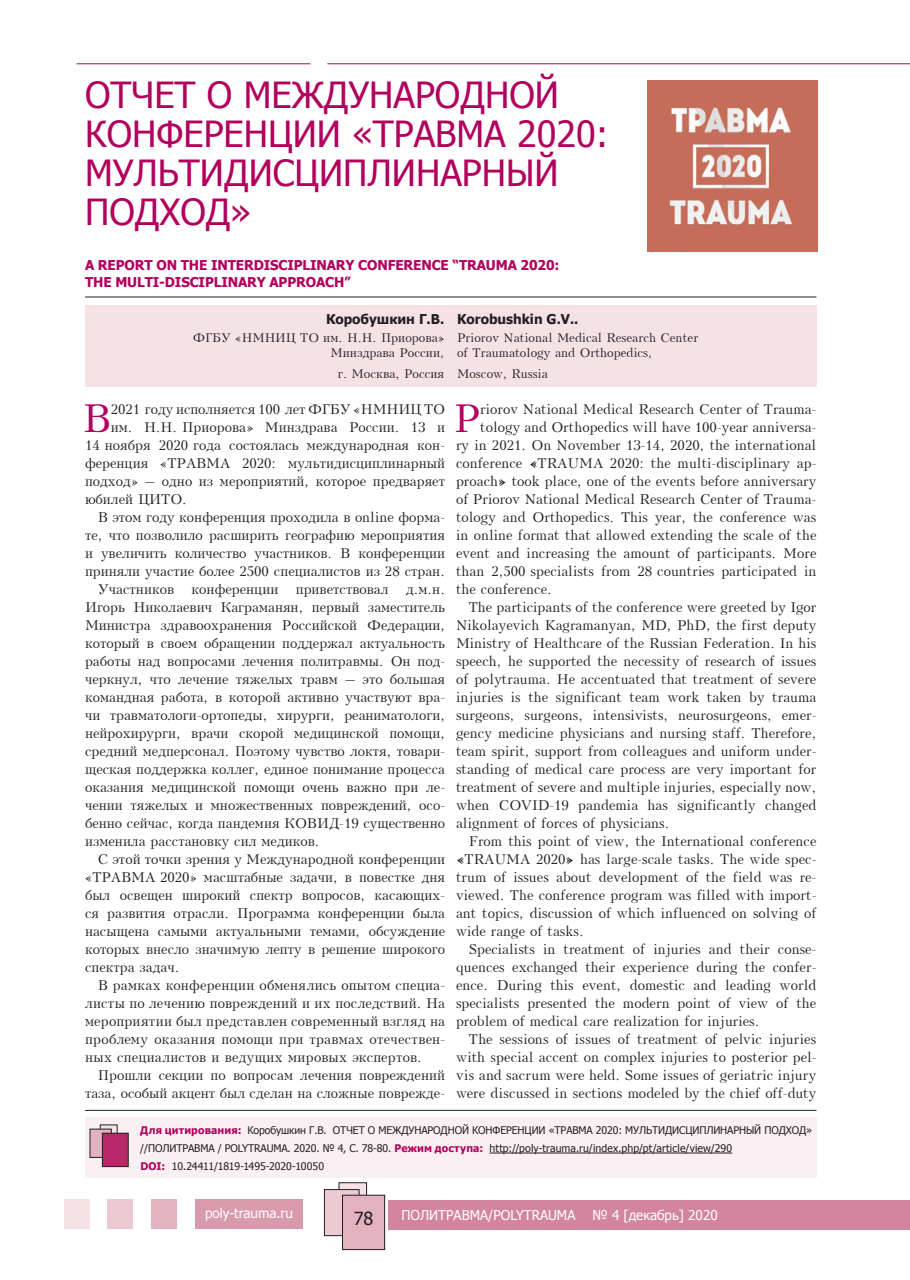
<style>
.page{position:relative;width:910px;height:1280px;background:#fff}
.page>*{position:absolute;margin:0;border:0;box-sizing:border-box;transform-origin:0 0}
.t1{font:38.4px "Kudrashov Plain";color:#b1015c}
.t2{font:36px/39px "Tahoma";color:#b1015c}
.t3{font:18px "Tahoma";color:#231f20}
.t4{font:13.5px/18px "Kudrashov Plain";color:#231f20;text-align:justify}
.t5{font:700 13.5px/16.5px "Tahoma";letter-spacing:-.01em;color:#b1015c}
.t6{font:13.5px "Tahoma";color:#fff}
.t7{font:700 13.5px "Tahoma";color:#231f20}
.t8{font:12px/15px "Kudrashov Plain";color:#231f20;text-align:right}
.t9{font:10.5px/18px "Tahoma";letter-spacing:-.01em;color:#231f20}
.s1{font-family:"Kudrashov";font-weight:700}
.s2{font-weight:700;color:#b1015c}
</style>
<div class="page">
<div style="left:196px;top:1198px;width:107px;height:30px;background:#da9aae"></div>
<div style="left:151px;top:1198px;width:25px;height:30px;background:#e3b2c1"></div>
<div style="left:107px;top:1198px;width:26px;height:30px;background:#eccad4"></div>
<div style="left:64px;top:1198px;width:25px;height:30px;background:#f5e2e7"></div>
<div style="left:389px;top:1199px;width:521px;height:30px;background:#d3859f"></div>
<div style="left:339px;top:1183px;width:28px;height:36px;background:#f5e2e7"></div>
<div style="left:339px;top:1182px;width:28px;height:37px;border:1px solid #231f20"></div>
<div style="left:324px;top:1189px;width:35px;height:47px;background:#eccad4"></div>
<div style="left:324px;top:1189px;width:35px;height:47px;border:1px solid #231f20"></div>
<div style="left:342px;top:1195px;width:43px;height:54px;background:#e3b2c1"></div>
<div style="left:342px;top:1195px;width:43px;height:55px;border:1px solid #231f20"></div>
<hr style="left:327px;top:63px;width:583px;height:1px;background:#b1015c">
<hr style="left:77px;top:63px;width:233px;height:1px;background:#b1015c">
<div style="left:85px;top:1117px;width:731px;height:61px;background:#faf0f3"></div>
<hr style="left:489px;top:1153px;width:243px;height:1px;background:#231f20">
<div style="left:85px;top:305px;width:731px;height:82px;background:#f5e2e7"></div>
<hr style="left:85px;top:297px;width:731px;height:1px;background:#231f20">
<hr style="left:85px;top:1110px;width:731px;height:1px;background:#231f20">
<svg style="left:102px;top:1127px;width:13px;height:6px"></svg>
<div style="left:90px;top:1129px;width:21px;height:28px;background:#e3b2c1"></div>
<div style="left:102px;top:1133px;width:26px;height:33px;background:#b82768"></div>
<div style="left:102px;top:1133px;width:26px;height:34px;border:1px solid #231f20"></div>
<img style="left:648px;top:80px;width:169px;height:171px">
<h2 class="t2" style="left:85px;top:74px;width:525px">ОТЧЕТ О МЕЖДУНАРОДНОЙ<br>КОНФЕРЕНЦИИ «ТРАВМА 2020:<br>МУЛЬТИДИСЦИПЛИНАРНЫЙ<br>ПОДХОД»</h2>
<p class="t5" style="left:85px;top:256px;width:476px">A REPORT ON THE INTERDISCIPLINARY CONFERENCE “TRAUMA 2020:<br>THE MULTI-DISCIPLINARY APPROACH”</p>
<p class="t7" style="left:326px;top:310px;width:120px">Коробушкин Г.В.</p>
<p class="t8" style="left:193px;top:330px;width:253px">ФГБУ «НМНИЦ ТО им. Н.Н. Приорова»<br>Минздрава России,</p>
<p class="t8" style="left:338px;top:366px;width:108px">г. Москва, Россия</p>
<h1 class="t1" style="left:82px;top:396px;width:30px">В</h1>
<p class="t4" style="left:111px;top:400px;width:336px">2021 году исполняется 100 лет ФГБУ «НМНИЦ ТО</p>
<p class="t4" style="left:111px;top:418px;width:336px">им. Н.Н. Приорова» Минздрава России. 13 и</p>
<p class="t4" style="left:85px;top:436px;width:362px">14 ноября 2020 года состоялась международная кон-</p>
<p class="t4" style="left:85px;top:454px;width:362px">ференция «ТРАВМА 2020: мультидисциплинарный</p>
<p class="t4" style="left:85px;top:472px;width:362px">подход» – одно из мероприятий, которое предваряет</p>
<p class="t4" style="left:85px;top:490px;width:103px">юбилей ЦИТО.</p>
<p class="t4" style="left:98px;top:508px;width:349px">В этом году конференция проходила в online форма-</p>
<p class="t4" style="left:85px;top:526px;width:362px">те, что позволило расширить географию мероприятия</p>
<p class="t4" style="left:85px;top:544px;width:362px">и увеличить количество участников. В конференции</p>
<p class="t4" style="left:85px;top:562px;width:362px">приняли участие более 2500 специалистов из 28 стран.</p>
<p class="t4" style="left:98px;top:580px;width:78px">Участников</p>
<p class="t4" style="left:192px;top:580px;width:88px">конференции</p>
<p class="t4" style="left:296px;top:580px;width:94px">приветствовал</p>
<p class="t4" style="left:85px;top:580px;width:362px;text-indent:321px">д.м.н.<br>Игорь Николаевич Каграманян, первый заместитель Министра здравоохранения Российской Федерации, который в своем обращении поддержал актуальность работы над вопросами лечения политравмы. Он под&shy;черкнул, что лечение тяжелых травм – это большая командная работа, в которой активно участвуют вра&shy;чи травматологи-ортопеды, хирурги, реаниматологи, нейрохирурги, врачи скорой медицинской помощи, средний медперсонал. Поэтому чувство локтя, товари&shy;щеская поддержка коллег, единое понимание процесса оказания медицинской помощи очень важно при ле&shy;чении тяжелых и множественных повреждений, осо&shy;бенно сейчас, когда пандемия КОВИД-19 существенно изменила расстановку сил медиков.</p>
<p class="t4" style="left:85px;top:850px;width:362px;text-indent:13px">С этой точки зрения у Международной конференции «ТРАВМА 2020» масштабные задачи, в повестке дня был освещен широкий спектр вопросов, касающих&shy;ся развития отрасли. Программа конференции была насыщена самыми актуальными темами, обсуждение которых внесло значимую лепту в решение широкого спектра задач.</p>
<p class="t4" style="left:85px;top:976px;width:362px;text-indent:13px">В рамках конференции обменялись опытом специа&shy;листы по лечению повреждений и их последствий. На мероприятии был представлен современный взгляд на проблему оказания помощи при травмах отечествен&shy;ных специалистов и ведущих мировых экспертов.</p>
<p class="t4" style="left:85px;top:1066px;width:362px;text-align:right">Прошли секции по вопросам лечения повреждений таза, особый акцент был сделан на сложные поврежде-</p>
<p class="t7" style="left:457px;top:310px;width:123px">Korobushkin G.V..</p>
<p class="t8" style="left:457px;top:330px;width:243px;text-align:left">Priorov National Medical Research Center of Traumatology and Orthopedics,</p>
<p class="t8" style="left:457px;top:366px;width:92px">Moscow, Russia</p>
<h1 class="t1" style="left:453px;top:396px;width:28px">P</h1>
<p class="t4" style="left:480px;top:400px;width:338px">riorov National Medical Research Center of Trauma-</p>
<p class="t4" style="left:480px;top:418px;width:338px">tology and Orthopedics will have 100-year anniversa-</p>
<p class="t4" style="left:456px;top:436px;width:362px">ry in 2021. On November 13-14, 2020, the international</p>
<p class="t4" style="left:456px;top:454px;width:362px">conference <span class="s1">«</span>TRAUMA 2020: the multi-disciplinary ap-</p>
<p class="t4" style="left:456px;top:472px;width:362px">proach<span class="s1">»</span> took place, one of the events before anniversary</p>
<p class="t4" style="left:456px;top:490px;width:362px">of Priorov National Medical Research Center of Trauma-</p>
<p class="t4" style="left:456px;top:508px;width:362px">tology and Orthopedics. This year, the conference was</p>
<p class="t4" style="left:456px;top:526px;width:362px">in online format that allowed extending the scale of the</p>
<p class="t4" style="left:456px;top:544px;width:362px">event and increasing the amount of participants. More</p>
<p class="t4" style="left:456px;top:562px;width:362px">than 2,500 specialists from 28 countries participated in</p>
<p class="t4" style="left:456px;top:580px;width:97px">the conference.</p>
<p class="t4" style="left:469px;top:598px;width:349px">The participants of the conference were greeted by Igor</p>
<p class="t4" style="left:456px;top:616px;width:362px">Nikolayevich Kagramanyan, MD, PhD, the first deputy</p>
<p class="t4" style="left:456px;top:634px;width:362px">Ministry of Healthcare of the Russian Federation. In his</p>
<p class="t4" style="left:456px;top:652px;width:362px">speech, he supported the necessity of research of issues</p>
<p class="t4" style="left:456px;top:670px;width:362px">of polytrauma. He accentuated that treatment of severe</p>
<p class="t4" style="left:456px;top:688px;width:362px">injuries is the significant team work taken by trauma</p>
<p class="t4" style="left:456px;top:706px;width:362px">surgeons, surgeons, intensivists, neurosurgeons, emer-</p>
<p class="t4" style="left:456px;top:724px;width:362px">gency medicine physicians and nursing staff. Therefore,</p>
<p class="t4" style="left:456px;top:742px;width:362px">team spirit, support from colleagues and uniform under-</p>
<p class="t4" style="left:456px;top:760px;width:362px">standing of medical care process are very important for</p>
<p class="t4" style="left:456px;top:778px;width:362px">treatment of severe and multiple injuries, especially now,</p>
<p class="t4" style="left:456px;top:796px;width:362px">when COVID-19 pandemia has significantly changed</p>
<p class="t4" style="left:456px;top:814px;width:215px">alignment of forces of physicians.</p>
<p class="t4" style="left:469px;top:832px;width:349px">From this point of view, the International conference</p>
<p class="t4" style="left:456px;top:850px;width:362px"><span class="s1">«</span>TRAUMA 2020<span class="s1">»</span> has large-scale tasks. The wide spec-</p>
<p class="t4" style="left:456px;top:868px;width:362px">trum of issues about development of the field was re-</p>
<p class="t4" style="left:456px;top:886px;width:362px">viewed. The conference program was filled with import-</p>
<p class="t4" style="left:456px;top:904px;width:362px">ant topics, discussion of which influenced on solving of</p>
<p class="t4" style="left:456px;top:922px;width:129px">wide range of tasks.</p>
<p class="t4" style="left:469px;top:940px;width:349px">Specialists in treatment of injuries and their conse-</p>
<p class="t4" style="left:456px;top:958px;width:362px">quences exchanged their experience during the confer-</p>
<p class="t4" style="left:456px;top:976px;width:362px">ence. During this event, domestic and leading world</p>
<p class="t4" style="left:456px;top:994px;width:362px">specialists presented the modern point of view of the</p>
<p class="t4" style="left:456px;top:1012px;width:305px">problem of medical care realization for injuries.</p>
<p class="t4" style="left:469px;top:1030px;width:349px">The sessions of issues of treatment of pelvic injuries</p>
<p class="t4" style="left:456px;top:1048px;width:362px">with special accent on complex injuries to posterior pel-</p>
<p class="t4" style="left:456px;top:1066px;width:362px">vis and sacrum were held. Some issues of geriatric injury</p>
<p class="t4" style="left:456px;top:1084px;width:362px">were discussed in sections modeled by the chief off-duty</p>
<p class="t9" style="left:140px;top:1121px;width:673px"><span class="s2">Для цитирования:</span> Коробушкин Г.В. ОТЧЕТ О МЕЖДУНАРОДНОЙ КОНФЕРЕНЦИИ «ТРАВМА 2020: МУЛЬТИДИСЦИПЛИНАРНЫЙ ПОДХОД» //ПОЛИТРАВМА / POLYTRAUMA. 2020. № 4, С. 78-80. <span class="s2">Режим доступа:</span> http://poly-trauma.ru/index.php/pt/article/view/290<br><span class="s2">DOI:</span> 10.24411/1819-1495-2020-10050</p>
<p class="t6" style="left:205px;top:1204px;width:89px">poly-trauma.ru</p>
<h3 class="t3" style="left:354px;top:1206px;width:21px">78</h3>
<p class="t6" style="left:401px;top:1206px;width:176px">ПОЛИТРАВМА/POLYTRAUMA</p>
<p class="t6" style="left:592px;top:1206px;width:127px">№ 4 [декабрь] 2020</p>
</div>
